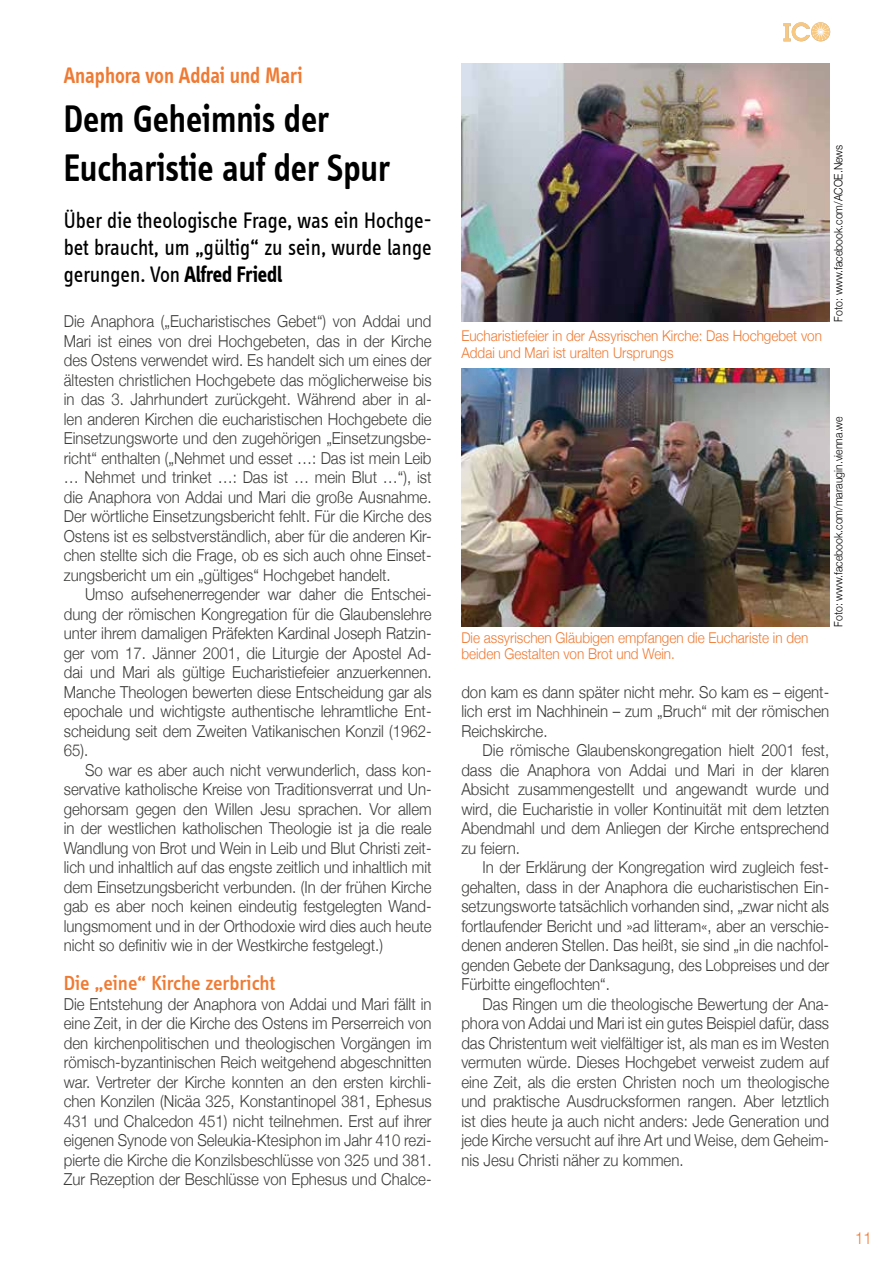
<style>
.page{position:relative;width:893px;height:1263px;background:#fff}
.page>*{position:absolute;margin:0;border:0;box-sizing:border-box;transform-origin:0 0}
.t1{font:600 39.6px/48.8px "Info Disp";color:#000;scale:.91 1}
.t2{font:23.1px/27px "Info Disp";color:#000;text-align:justify;scale:.91 1}
.t3{font:600 23.1px "Info Disp";color:#ef7a33;scale:.91 1}
.t4{font:500 21px "Info Disp";color:#ef7a33}
.t5{font:300 16.5px/19.5px "Helvetica Neue";color:#3c3c3b;text-align:justify;scale:.91 1}
.t6{font:300 16.5px "Helvetica Neue";color:#ef7a33;scale:.91 1}
.t7{font:300 14.85px/16.2px "Helvetica Neue";color:#ef7a33;scale:.91 1}
.t8{font:300 11.55px "Helvetica Neue";color:#000;scale:.91 1}
.s1{font-weight:700}
</style>
<div class="page">
<svg style="left:783px;top:22px;width:47px;height:19px"></svg>
<img style="left:461px;top:64px;width:368px;height:258px">
<img style="left:461px;top:369px;width:368px;height:258px">
<h2 class="t3" style="left:64px;top:63px;width:264px">Anaphora von Addai und Mari</h2>
<h1 class="t1" style="left:64px;top:94px;width:360px">Dem Geheimnis der<br>Eucharistie auf der Spur</h1>
<h2 class="t2" style="left:64px;top:206px;width:406px">Über die theologische Frage, was ein Hochge&shy;bet braucht, um „gültig“ zu sein, wurde lange gerungen. Von <span class="s1">Alfred Friedl</span></h2>
<p class="t5" style="left:64px;top:310px;width:406px">Die Anaphora („Eucharistisches Gebet“) von Addai und Mari ist eines von drei Hochgebeten, das in der Kirche des Ostens verwendet wird. Es handelt sich um eines der ältesten christlichen Hochgebete das möglicherweise bis in das 3. Jahrhundert zurückgeht. Während aber in al&shy;len anderen Kirchen die eucharistischen Hochgebete die Einsetzungsworte und den zugehörigen „Einsetzungsbe&shy;richt“ enthalten („Nehmet und esset …: Das ist mein Leib … Nehmet und trinket …: Das ist … mein Blut …“), ist die Anaphora von Addai und Mari die große Ausnahme.<br>Der wörtliche Einsetzungsbericht fehlt. Für die Kirche des Ostens ist es selbstverständlich, aber für die anderen Kir&shy;chen stellte sich die Frage, ob es sich auch ohne Einset&shy;zungsbericht um ein „gültiges“ Hochgebet handelt.</p>
<p class="t5" style="left:64px;top:583px;width:406px;text-indent:21px">Umso aufsehenerregender war daher die Entschei&shy;dung der römischen Kongregation für die Glaubenslehre unter ihrem damaligen Präfekten Kardinal Joseph Ratzin&shy;ger vom 17. Jänner 2001, die Liturgie der Apostel Ad&shy;dai und Mari als gültige Eucharistiefeier anzuerkennen.<br>Manche Theologen bewerten diese Entscheidung gar als epochale und wichtigste authentische lehramtliche Ent&shy;scheidung seit dem Zweiten Vatikanischen Konzil (1962- 65).</p>
<p class="t5" style="left:64px;top:759px;width:406px;text-indent:21px">So war es aber auch nicht verwunderlich, dass kon&shy;servative katholische Kreise von Traditionsverrat und Un&shy;gehorsam gegen den Willen Jesu sprachen. Vor allem in der westlichen katholischen Theologie ist ja die reale Wandlung von Brot und Wein in Leib und Blut Christi zeit&shy;lich und inhaltlich auf das engste zeitlich und inhaltlich mit dem Einsetzungsbericht verbunden. (In der frühen Kirche gab es aber noch keinen eindeutig festgelegten Wand&shy;lungsmoment und in der Orthodoxie wird dies auch heute nicht so definitiv wie in der Westkirche festgelegt.)</p>
<p class="t4" style="left:64px;top:971px;width:213px">Die „eine“ Kirche zerbricht</p>
<p class="t5" style="left:64px;top:993px;width:406px">Die Entstehung der Anaphora von Addai und Mari fällt in eine Zeit, in der die Kirche des Ostens im Perserreich von den kirchenpolitischen und theologischen Vorgängen im römisch-byzantinischen Reich weitgehend abgeschnitten war. Vertreter der Kirche konnten an den ersten kirchli&shy;chen Konzilen (Nicäa 325, Konstantinopel 381, Ephesus 431 und Chalcedon 451) nicht teilnehmen. Erst auf ihrer eigenen Synode von Seleukia-Ktesiphon im Jahr 410 rezi&shy;pierte die Kirche die Konzilsbeschlüsse von 325 und 381.<br>Zur Rezeption der Beschlüsse von Ephesus und Chalce-</p>
<p class="t7" style="left:461px;top:327px;width:398px">Eucharistiefeier in der Assyrischen Kirche: Das Hochgebet von<br>Addai und Mari ist uralten Ursprungs</p>
<p class="t8" style="left:829px;top:322px;width:196px;rotate:-90deg">Foto: www.facebook.com/ACOE.News</p>
<p class="t7" style="left:461px;top:629px;width:383px">Die assyrischen Gläubigen empfangen die Euchariste in den beiden Gestalten von Brot und Wein.</p>
<p class="t8" style="left:829px;top:627px;width:233px;rotate:-90deg">Foto: www.facebook.com/maraugin.vienna.we</p>
<p class="t5" style="left:461px;top:681px;width:406px">don kam es dann später nicht mehr. So kam es – eigent&shy;lich erst im Nachhinein – zum „Bruch“ mit der römischen Reichskirche.</p>
<p class="t5" style="left:461px;top:739px;width:406px;text-indent:21px">Die römische Glaubenskongregation hielt 2001 fest, dass die Anaphora von Addai und Mari in der klaren Absicht zusammengestellt und angewandt wurde und wird, die Eucharistie in voller Kontinuität mit dem letzten Abendmahl und dem Anliegen der Kirche entsprechend zu feiern.</p>
<p class="t5" style="left:461px;top:856px;width:406px;text-indent:21px">In der Erklärung der Kongregation wird zugleich fest&shy;gehalten, dass in der Anaphora die eucharistischen Ein&shy;setzungsworte tatsächlich vorhanden sind, „zwar nicht als fortlaufender Bericht und »ad litteram«, aber an verschie&shy;denen anderen Stellen. Das heißt, sie sind „in die nachfol&shy;genden Gebete der Danksagung, des Lobpreises und der Fürbitte eingeflochten“.</p>
<p class="t5" style="left:461px;top:993px;width:406px;text-indent:21px">Das Ringen um die theologische Bewertung der Ana&shy;phora von Addai und Mari ist ein gutes Beispiel dafür, dass das Christentum weit vielfältiger ist, als man es im Westen vermuten würde. Dieses Hochgebet verweist zudem auf eine Zeit, als die ersten Christen noch um theologische und praktische Ausdrucksformen rangen. Aber letztlich ist dies heute ja auch nicht anders: Jede Generation und jede Kirche versucht auf ihre Art und Weise, dem Geheim&shy;nis Jesu Christi näher zu kommen.</p>
<p class="t6" style="left:855px;top:1225px;width:20px">11</p>
</div>
